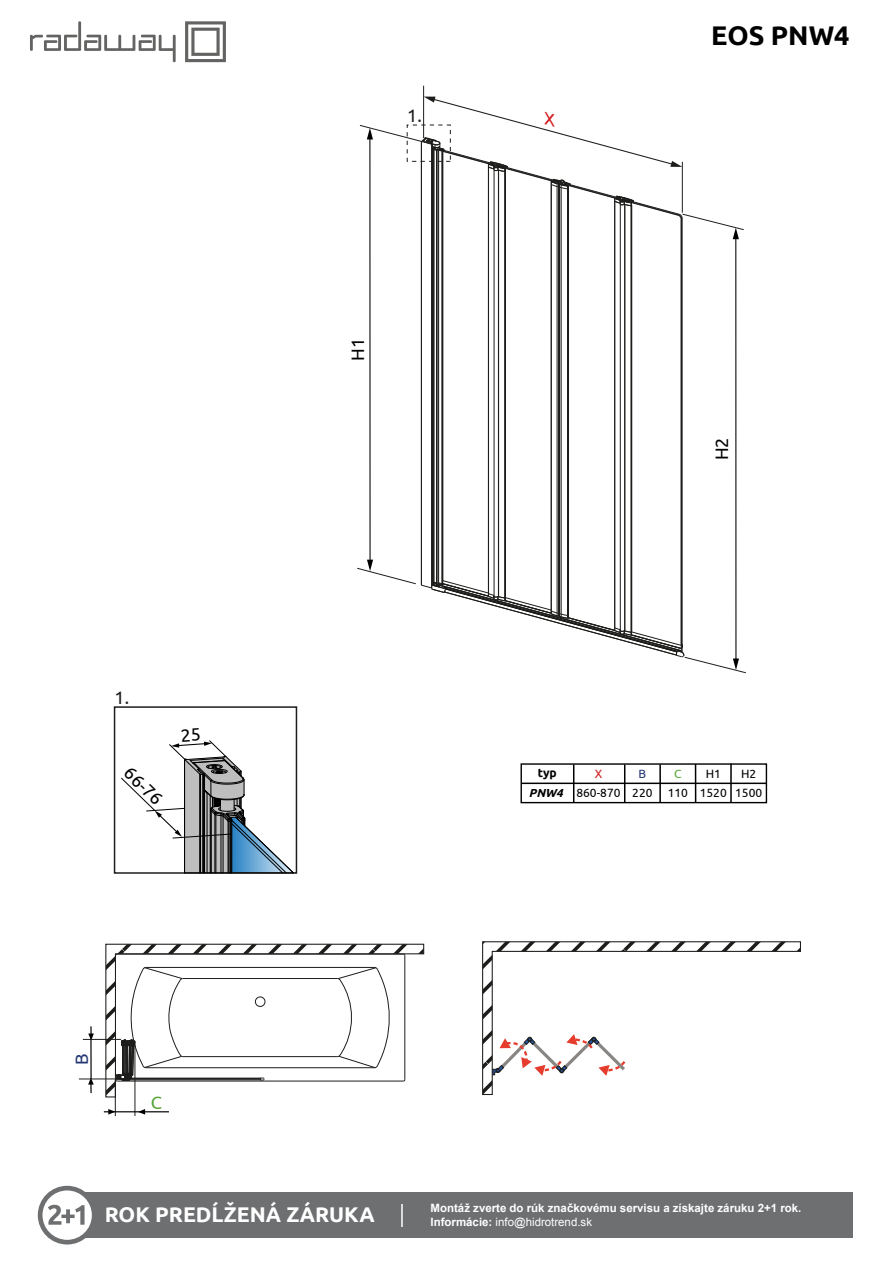
<style>
.page{position:relative;width:893px;height:1263px;background:#fff}
.page>*{position:absolute;margin:0;border:0;box-sizing:border-box;transform-origin:0 0}
.t1{font:700 27px "Ubuntu";color:#000}
.t2{font:700 21.3px "Ubuntu";color:#fff}
.t3{font:18px "Ubuntu";color:#000}
.t4{font:18px "Ubuntu";color:#1d1e1c}
.t5{font:18px "Ubuntu";color:#233774}
.t6{font:18px "Ubuntu";color:#54a433}
.t7{font:12px/19.4px "Ubuntu";color:#000;text-align:center}
.t8{font:700 12px "Ubuntu";color:#000}
.t9{font:12px "Ubuntu";color:#d31d20}
.t10{font:12px "Ubuntu";color:#54a433}
.t11{font:700 11.55px/14.1px "Arial";color:#fff}
.s1{color:#233774}
.s2{font-weight:700;font-style:italic;font-size:11.7px}
.s3{font-weight:400}
</style>
<div class="page">
<hr style="left:624px;top:204px;width:1px;height:427px;background:#1d1d1b">
<hr style="left:494px;top:170px;width:1px;height:426px;background:#1d1d1b">
<hr style="left:620px;top:204px;width:1px;height:426px;background:#1d1d1b">
<hr style="left:681px;top:219px;width:1px;height:426px;background:#1d1d1b">
<hr style="left:682px;top:218px;width:1px;height:426px;background:#1d1d1b">
<hr style="left:625px;top:204px;width:1px;height:427px;background:#1d1d1b">
<hr style="left:631px;top:205px;width:1px;height:427px;background:#1d1d1b">
<hr style="left:498px;top:170px;width:1px;height:427px;background:#1d1d1b">
<hr style="left:504px;top:171px;width:1px;height:427px;background:#1d1d1b">
<hr style="left:505px;top:171px;width:1px;height:427px;background:#1d1d1b">
<hr style="left:561px;top:188px;width:1px;height:426px;background:#1d1d1b">
<hr style="left:567px;top:189px;width:1px;height:426px;background:#1d1d1b">
<hr style="left:568px;top:188px;width:1px;height:427px;background:#1d1d1b">
<hr style="left:558px;top:187px;width:1px;height:426px;background:#1d1d1b">
<hr style="left:557px;top:186px;width:1px;height:427px;background:#1d1d1b">
<hr style="left:559px;top:187px;width:1px;height:426px;background:#1d1d1b">
<hr style="left:551px;top:185px;width:1px;height:426px;background:#1d1d1b">
<hr style="left:488px;top:167px;width:1px;height:426px;background:#1d1d1b">
<hr style="left:614px;top:201px;width:1px;height:427px;background:#1d1d1b">
<hr style="left:438px;top:150px;width:1px;height:433px;background:#1d1d1b">
<hr style="left:437px;top:150px;width:1px;height:433px;background:#1d1d1b">
<hr style="left:436px;top:150px;width:1px;height:433px;background:#1d1d1b">
<hr style="left:434px;top:150px;width:1px;height:432px;background:#1d1d1b">
<hr style="left:433px;top:149px;width:1px;height:433px;background:#1d1d1b">
<hr style="left:431px;top:144px;width:1px;height:444px;background:#1d1d1b">
<hr style="left:421px;top:141px;width:1px;height:444px;background:#1d1d1b">
<hr style="left:442px;top:151px;width:1px;height:431px;background:#1d1d1b">
<hr style="left:432px;top:144px;width:1px;height:440px;background:#1d1d1b">
<hr style="left:369px;top:137px;width:2px;height:425px;background:#000">
<hr style="left:735px;top:237px;width:1px;height:424px;background:#000">
<svg style="left:357px;top:560px;width:389px;height:113px"></svg>
<hr style="left:423px;top:86px;width:1px;height:52px;background:#1d1d1b">
<svg style="left:105px;top:943px;width:320px;height:155px"></svg>
<hr style="left:90px;top:1038px;width:2px;height:41px;background:#000">
<svg style="left:88px;top:1026px;width:6px;height:13px"></svg>
<svg style="left:88px;top:1077px;width:6px;height:16px"></svg>
<hr style="left:146px;top:1067px;width:229px;height:1px;background:#1d1d1b">
<hr style="left:146px;top:967px;width:229px;height:1px;background:#1d1d1b">
<hr style="left:117px;top:954px;width:286px;height:1px;background:#1d1d1b">
<hr style="left:405px;top:956px;width:1px;height:123px;background:#1d1d1b">
<hr style="left:117px;top:1081px;width:286px;height:1px;background:#1d1d1b">
<hr style="left:183px;top:978px;width:155px;height:1px;background:#1d1d1b">
<hr style="left:182px;top:1056px;width:156px;height:1px;background:#1d1d1b">
<div style="left:255px;top:996px;width:11px;height:11px;border:1px solid #1d1d1b;border-radius:4px"></div>
<svg style="left:115px;top:967px;width:68px;height:115px"></svg>
<svg style="left:337px;top:967px;width:56px;height:101px"></svg>
<hr style="left:115px;top:1078px;width:1px;height:38px;background:#1d1d1b">
<hr style="left:134px;top:1045px;width:1px;height:71px;background:#1d1d1b">
<svg style="left:108px;top:1109px;width:7px;height:5px"></svg>
<svg style="left:138px;top:1109px;width:7px;height:5px"></svg>
<hr style="left:104px;top:1111px;width:65px;height:1px;background:#000">
<svg style="left:482px;top:941px;width:319px;height:154px"></svg>
<div style="left:520px;top:763px;width:247px;height:40px;border:1px solid #000"></div>
<hr style="left:522px;top:782px;width:244px;height:2px;background:#000">
<hr style="left:573px;top:764px;width:1px;height:39px;background:#000">
<hr style="left:624px;top:764px;width:1px;height:39px;background:#000">
<hr style="left:659px;top:764px;width:2px;height:39px;background:#000">
<hr style="left:695px;top:764px;width:1px;height:39px;background:#000">
<hr style="left:730px;top:763px;width:2px;height:40px;background:#000">
<hr style="left:83px;top:1039px;width:38px;height:1px;background:#1d1d1b">
<hr style="left:79px;top:1078px;width:36px;height:1px;background:#1d1d1b">
<svg style="left:492px;top:1034px;width:136px;height:44px"></svg>
<div style="left:114px;top:706px;width:183px;height:168px;border:2px solid #1d1d1b"></div>
<svg style="left:185px;top:21px;width:41px;height:41px"></svg>
<svg style="left:30px;top:21px;width:146px;height:41px"></svg>
<div style="left:69px;top:1193px;width:783px;height:45px;background:#6d6f70"></div>
<svg style="left:40px;top:1188px;width:54px;height:54px"></svg>
<div style="left:38px;top:1186px;width:59px;height:58px;border:5px solid #6d6f70;border-radius:50%"></div>
<svg style="left:48px;top:1205px;width:37px;height:20px"></svg>
<hr style="left:401px;top:1204px;width:2px;height:23px;background:#fff">
<svg style="left:121px;top:740px;width:173px;height:134px"></svg>
<svg style="left:359px;top:97px;width:385px;height:142px"></svg>
<h3 class="t4" style="left:115px;top:686px;width:16px">1.</h3>
<h3 class="t3" style="left:135px;top:762px;width:47px;rotate:44deg">66-76</h3>
<h3 class="t4" style="left:407px;top:105px;width:16px">1.</h3>
<h3 class="t3" style="left:347px;top:361px;width:24px;rotate:-90deg">H1</h3>
<h1 class="t1" style="left:711px;top:19px;width:140px">EOS PNW4</h1>
<h3 class="t3" style="left:711px;top:460px;width:24px;rotate:-90deg">H2</h3>
<p class="t7" style="left:529px;top:763px;width:125px;text-align:left;text-indent:110px"><span class="s1">B<br></span><span class="s2">PNW4</span> 860-870 220</p>
<p class="t10" style="left:674px;top:766px;width:9px">C</p>
<p class="t8" style="left:538px;top:766px;width:21px">typ</p>
<p class="t9" style="left:595px;top:766px;width:9px">X</p>
<p class="t7" style="left:668px;top:783px;width:22px">110</p>
<p class="t7" style="left:700px;top:763px;width:29px">H1<br>1520</p>
<p class="t7" style="left:735px;top:763px;width:29px">H2<br>1500</p>
<h3 class="t5" style="left:71px;top:1064px;width:13px;rotate:-90deg">B</h3>
<h3 class="t6" style="left:151px;top:1092px;width:13px">C</h3>
<h2 class="t2" style="left:105px;top:1202px;width:271px">ROK PREDĹŽENÁ ZÁRUKA</h2>
<p class="t11" style="left:431px;top:1201px;width:372px">Montáž zverte do rúk značkovému servisu a získajte záruku 2+1 rok.<br>Informácie: <span class="s3">info@hidrotrend.sk</span></p>
</div>
